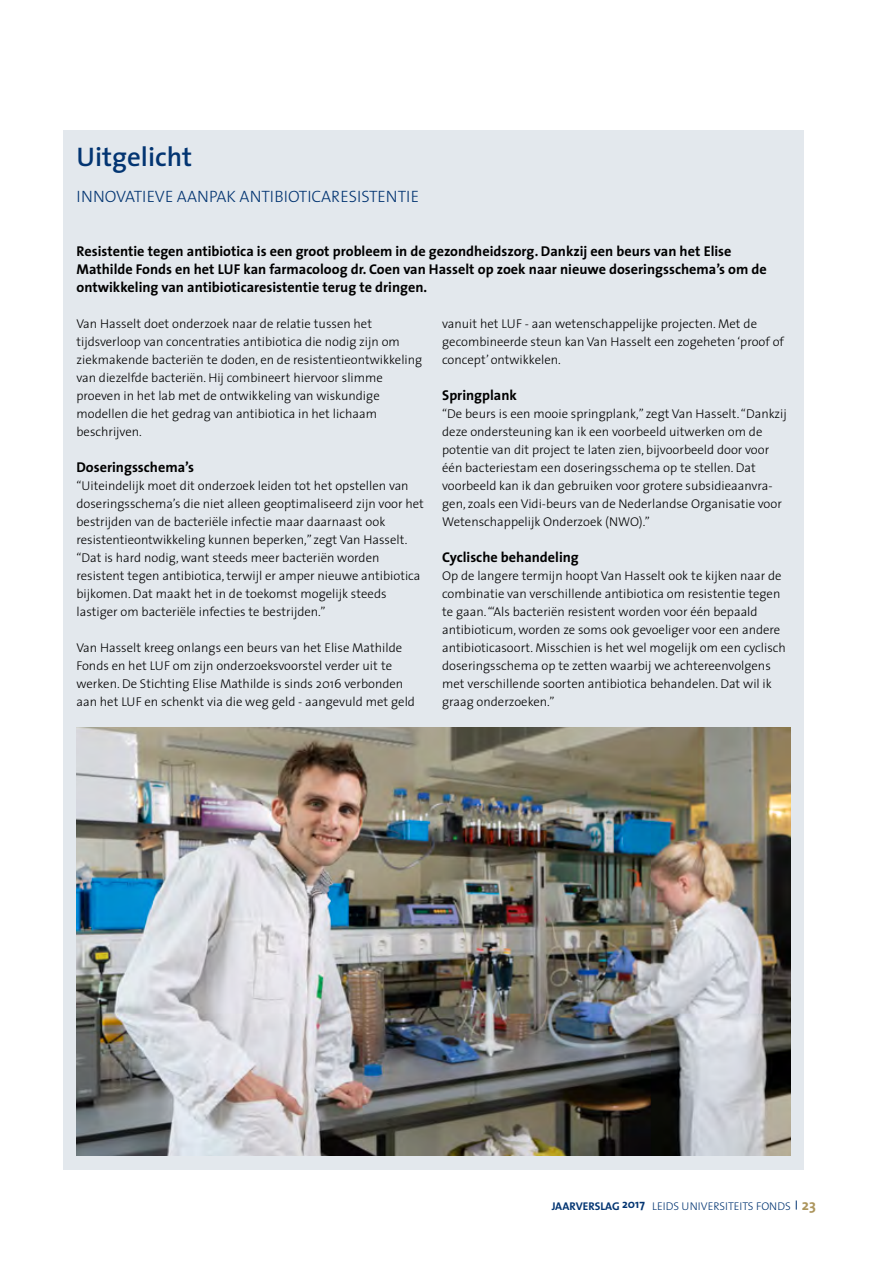
<style>
.page{position:relative;width:893px;height:1263px;background:#fff}
.page>*{position:absolute;margin:0;border:0;box-sizing:border-box;transform-origin:0 0}
.t1{font:600 27px "The Sans";color:#033572}
.t2{font:300 16.5px "The Sans B3";color:#033572}
.t3{font:700 14.25px/18px "The Sans";color:#000}
.t4{font:300 12.75px/18px "The Sans";color:#000}
.t5{font:300 11.25px "The Sans";color:#033572}
.s1{font-weight:700}
.s2{font-weight:700;font-size:12px}
.s3{font-weight:700;font-size:15px;color:#ac955c}
</style>
<div class="page">
<div style="left:64px;top:130px;width:740px;height:1039px;background:#e3e8ed"></div>
<img style="left:77px;top:727px;width:714px;height:429px">
<h1 class="t1" style="left:77px;top:134px;width:117px">Uitgelicht</h1>
<p class="t2" style="left:77px;top:187px;width:344px">INNOVATIEVE AANPAK ANTIBIOTICARESISTENTIE</p>
<p class="t3" style="left:77px;top:241px;width:692px">Resistentie tegen antibiotica is een groot probleem in de gezondheidszorg. Dankzij een beurs van het Elise<br>Mathilde Fonds en het LUF kan farmacoloog dr. Coen van Hasselt op zoek naar nieuwe doseringsschema’s om de ontwikkeling van antibioticaresistentie terug te dringen.</p>
<p class="t4" style="left:76px;top:314px;width:347px">Van Hasselt doet onderzoek naar de relatie tussen het tijdsverloop van concentraties antibiotica die nodig zijn om ziekmakende bacteriën te doden, en de resistentieontwikkeling van diezelfde bacteriën. Hij combineert hiervoor slimme proeven in het lab met de ontwikkeling van wiskundige modellen die het gedrag van antibiotica in het lichaam beschrijven.</p>
<p class="t3" style="left:76px;top:457px;width:119px">Doseringsschema’s</p>
<p class="t4" style="left:76px;top:476px;width:349px">“Uiteindelijk moet dit onderzoek leiden tot het opstellen van doseringsschema’s die niet alleen geoptimaliseerd zijn voor het bestrijden van de bacteriële infectie maar daarnaast ook resistentieontwikkeling kunnen beperken,” zegt Van Hasselt. “Dat is hard nodig, want steeds meer bacteriën worden resistent tegen antibiotica, terwijl er amper nieuwe antibiotica bijkomen. Dat maakt het in de toekomst mogelijk steeds lastiger om bacteriële infecties te bestrijden.”</p>
<p class="t4" style="left:76px;top:638px;width:340px">Van Hasselt kreeg onlangs een beurs van het Elise Mathilde Fonds en het LUF om zijn onderzoeksvoorstel verder uit te werken. De Stichting Elise Mathilde is sinds 2016 verbonden aan het LUF en schenkt via die weg geld - aangevuld met geld</p>
<p class="t4" style="left:442px;top:314px;width:343px">vanuit het LUF - aan wetenschappelijke projecten. Met de gecombineerde steun kan Van Hasselt een zogeheten ‘proof of concept’ ontwikkelen.</p>
<p class="t3" style="left:442px;top:385px;width:76px">Springplank</p>
<p class="t4" style="left:442px;top:404px;width:346px">“De beurs is een mooie springplank,” zegt Van Hasselt. “Dankzij deze ondersteuning kan ik een voorbeeld uitwerken om de potentie van dit project te laten zien, bijvoorbeeld door voor één bacteriestam een doseringsschema op te stellen. Dat voorbeeld kan ik dan gebruiken voor grotere subsidieaanvra&shy;gen, zoals een Vidi-beurs van de Nederlandse Organisatie voor Wetenschappelijk Onderzoek (NWO).”</p>
<p class="t3" style="left:442px;top:547px;width:138px">Cyclische behandeling</p>
<p class="t4" style="left:442px;top:566px;width:345px">Op de langere termijn hoopt Van Hasselt ook te kijken naar de combinatie van verschillende antibiotica om resistentie tegen te gaan. ‘“Als bacteriën resistent worden voor één bepaald antibioticum, worden ze soms ook gevoeliger voor een andere antibioticasoort. Misschien is het wel mogelijk om een cyclisch doseringsschema op te zetten waarbij we achtereenvolgens met verschillende soorten antibiotica behandelen. Dat wil ik graag onderzoeken.”</p>
<p class="t5" style="left:552px;top:1196px;width:266px"><span class="s1">JAARVERSLAG</span> <span class="s2">2017</span> LEIDS UNIVERSITEITS FONDS <span class="s3">23</span></p>
</div>
